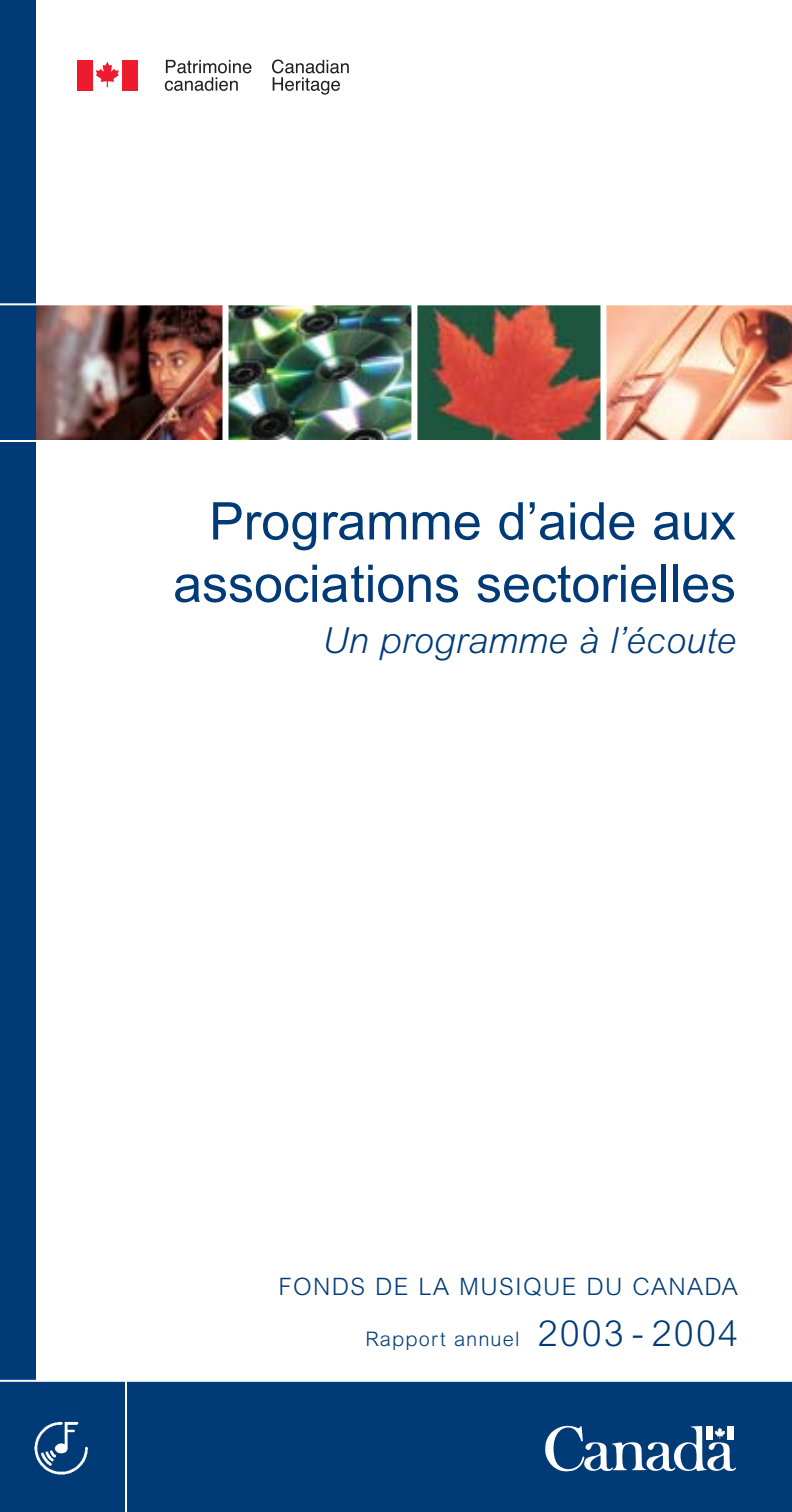
<style>
.page{position:relative;width:792px;height:1512px;background:#fff}
.page>*{position:absolute;margin:0;border:0;box-sizing:border-box;transform-origin:0 0}
.t1{font:52px/62.4px "Arial";color:#003b77;text-align:right}
.t2{font:italic 300 36px "Arial";color:#003b77}
.t3{font:300 24px "Arial";letter-spacing:.055em;color:#003b77}
.t4{font:300 20px "Arial";letter-spacing:.055em;color:#003b77}
.s1{font-size:36px}
</style>
<div class="page">
<img style="left:36px;top:305px;width:187px;height:135px">
<div style="left:0;top:0;width:36px;height:1512px;background:#003b77"></div>
<div style="left:0;top:1381px;width:792px;height:131px;background:#003b77"></div>
<hr style="left:0;top:1380px;width:792px;height:2px;background:#fff">
<hr style="left:125px;top:1373px;width:2px;height:139px;background:#fff">
<img style="left:34px;top:1421px;width:54px;height:54px">
<img style="left:229px;top:305px;width:182px;height:135px">
<svg style="left:417px;top:305px;width:183px;height:135px;background:#8c503f"></svg>
<img style="left:606px;top:305px;width:186px;height:135px">
<hr style="left:0;top:440px;width:792px;height:2px;background:#fff">
<hr style="left:0;top:303px;width:792px;height:2px;background:#fff">
<svg style="left:545px;top:1426px;width:191px;height:45px"></svg>
<div style="left:77px;top:60px;width:15px;height:30px;background:#ed1b2d"></div>
<div style="left:123px;top:60px;width:15px;height:30px;background:#ed1b2d"></div>
<svg style="left:96px;top:62px;width:23px;height:25px"></svg>
<svg style="left:272px;top:60px;width:77px;height:35px"></svg>
<svg style="left:165px;top:60px;width:86px;height:31px"></svg>
<p class="t1" style="left:173px;top:496px;width:564px">Programme d’aide aux associations sectorielles</p>
<p class="t2" style="left:323px;top:627px;width:415px">Un programme à l’écoute</p>
<p class="t3" style="left:278px;top:1278px;width:461px">FONDS DE LA MUSIQUE DU CANADA</p>
<p class="t4" style="left:366px;top:1332px;width:374px">Rapport annuel <span class="s1">2003 - 2004</span></p>
</div>
